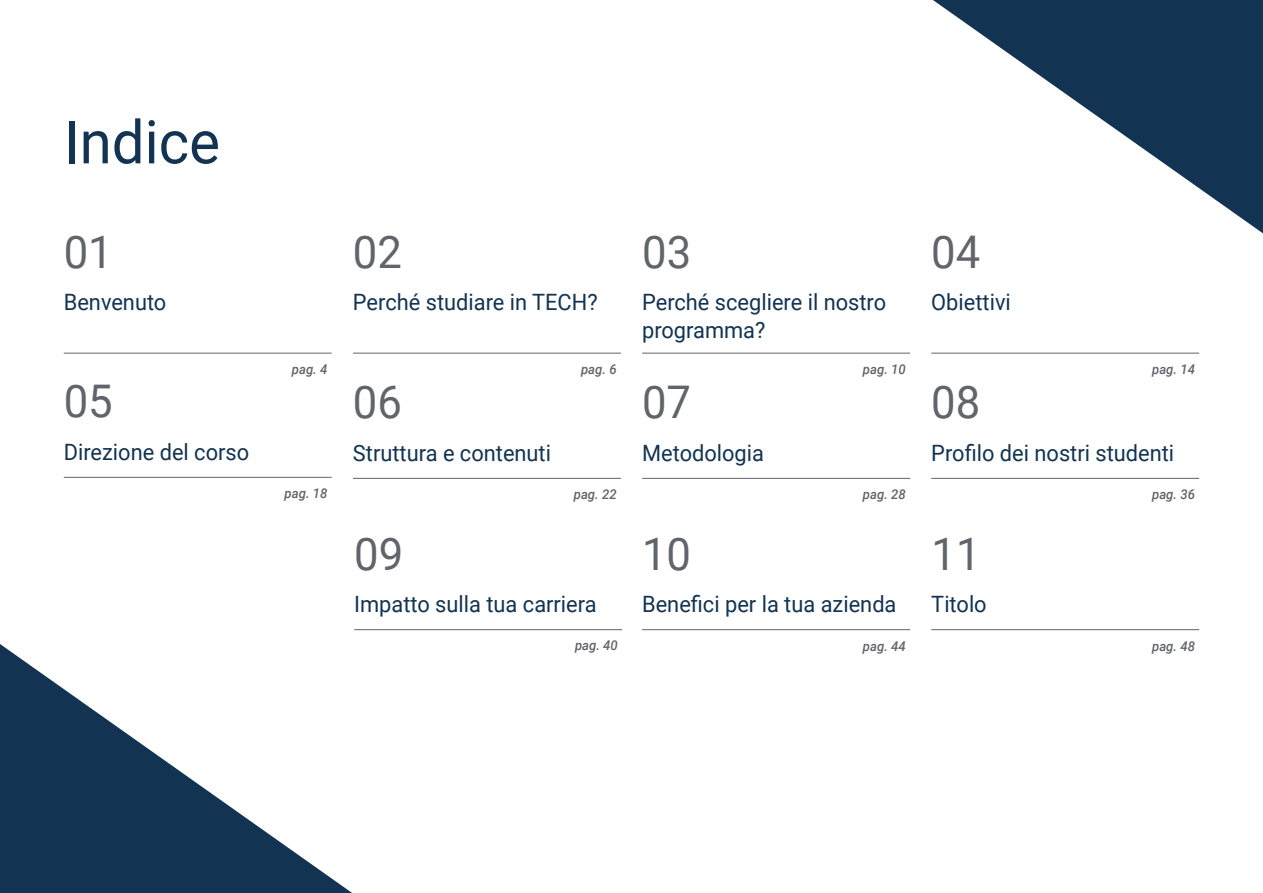
<style>
.page{position:relative;width:1263px;height:893px;background:#fff}
.page>*{position:absolute;margin:0;border:0;box-sizing:border-box;transform-origin:0 0}
.t1{font:60px "Roboto";color:#123352}
.t2{font:45px "Roboto";color:#61646a}
.t3{font:22.5px/28.5px "Roboto";color:#123352}
.t4{font:22.5px "Roboto";color:#133352}
.t5{font:italic 500 13.5px "Roboto";color:#61646a}
</style>
<div class="page">
<hr style="left:354px;top:629px;width:268px;height:1px;background:#61646a">
<hr style="left:353px;top:478px;width:268px;height:1px;background:#61646a">
<hr style="left:642px;top:478px;width:268px;height:1px;background:#61646a">
<hr style="left:931px;top:478px;width:268px;height:1px;background:#61646a">
<hr style="left:931px;top:629px;width:268px;height:1px;background:#61646a">
<svg style="left:0;top:644px;width:352px;height:249px"></svg>
<svg style="left:933px;top:0;width:330px;height:233px"></svg>
<hr style="left:642px;top:629px;width:268px;height:1px;background:#61646a">
<hr style="left:64px;top:477px;width:268px;height:1px;background:#61646a">
<hr style="left:64px;top:353px;width:268px;height:1px;background:#61646a">
<hr style="left:353px;top:353px;width:268px;height:1px;background:#61646a">
<hr style="left:642px;top:353px;width:268px;height:1px;background:#61646a">
<hr style="left:931px;top:353px;width:268px;height:1px;background:#61646a">
<h1 class="t1" style="left:64px;top:100px;width:158px">Indice</h1>
<h2 class="t2" style="left:64px;top:220px;width:51px">01</h2>
<h2 class="t2" style="left:353px;top:220px;width:51px">02</h2>
<h2 class="t2" style="left:642px;top:220px;width:51px">03</h2>
<h2 class="t2" style="left:931px;top:220px;width:51px">04</h2>
<p class="t4" style="left:64px;top:286px;width:104px">Benvenuto</p>
<p class="t3" style="left:353px;top:287px;width:246px">Perché studiare in TECH?</p>
<p class="t3" style="left:642px;top:287px;width:246px">Perché scegliere il nostro programma?</p>
<p class="t3" style="left:931px;top:287px;width:81px">Obiettivi</p>
<p class="t5" style="left:292px;top:360px;width:37px">pag. 4</p>
<p class="t5" style="left:581px;top:360px;width:37px">pag. 6</p>
<p class="t5" style="left:863px;top:360px;width:44px">pag. 10</p>
<p class="t5" style="left:1152px;top:360px;width:44px">pag. 14</p>
<h2 class="t2" style="left:64px;top:370px;width:51px">05</h2>
<p class="t3" style="left:64px;top:437px;width:187px">Direzione del corso</p>
<p class="t5" style="left:285px;top:484px;width:44px">pag. 18</p>
<h2 class="t2" style="left:353px;top:371px;width:51px">06</h2>
<h2 class="t2" style="left:642px;top:371px;width:51px">07</h2>
<h2 class="t2" style="left:931px;top:371px;width:51px">08</h2>
<p class="t3" style="left:353px;top:438px;width:200px">Struttura e contenuti</p>
<p class="t3" style="left:642px;top:438px;width:123px">Metodologia</p>
<p class="t3" style="left:931px;top:438px;width:244px">Profilo dei nostri studenti</p>
<h2 class="t2" style="left:354px;top:522px;width:51px">09</h2>
<p class="t5" style="left:574px;top:485px;width:44px">pag. 22</p>
<p class="t5" style="left:863px;top:485px;width:44px">pag. 28</p>
<p class="t5" style="left:1152px;top:485px;width:44px">pag. 36</p>
<h2 class="t2" style="left:642px;top:522px;width:51px">10</h2>
<h2 class="t2" style="left:931px;top:522px;width:51px">11</h2>
<p class="t3" style="left:354px;top:589px;width:244px">Impatto sulla tua carriera</p>
<p class="t5" style="left:575px;top:636px;width:44px">pag. 40</p>
<p class="t3" style="left:642px;top:589px;width:256px">Benefici per la tua azienda</p>
<p class="t5" style="left:863px;top:636px;width:44px">pag. 44</p>
<p class="t3" style="left:931px;top:589px;width:57px">Titolo</p>
<p class="t5" style="left:1152px;top:637px;width:44px">pag. 48</p>
</div>
